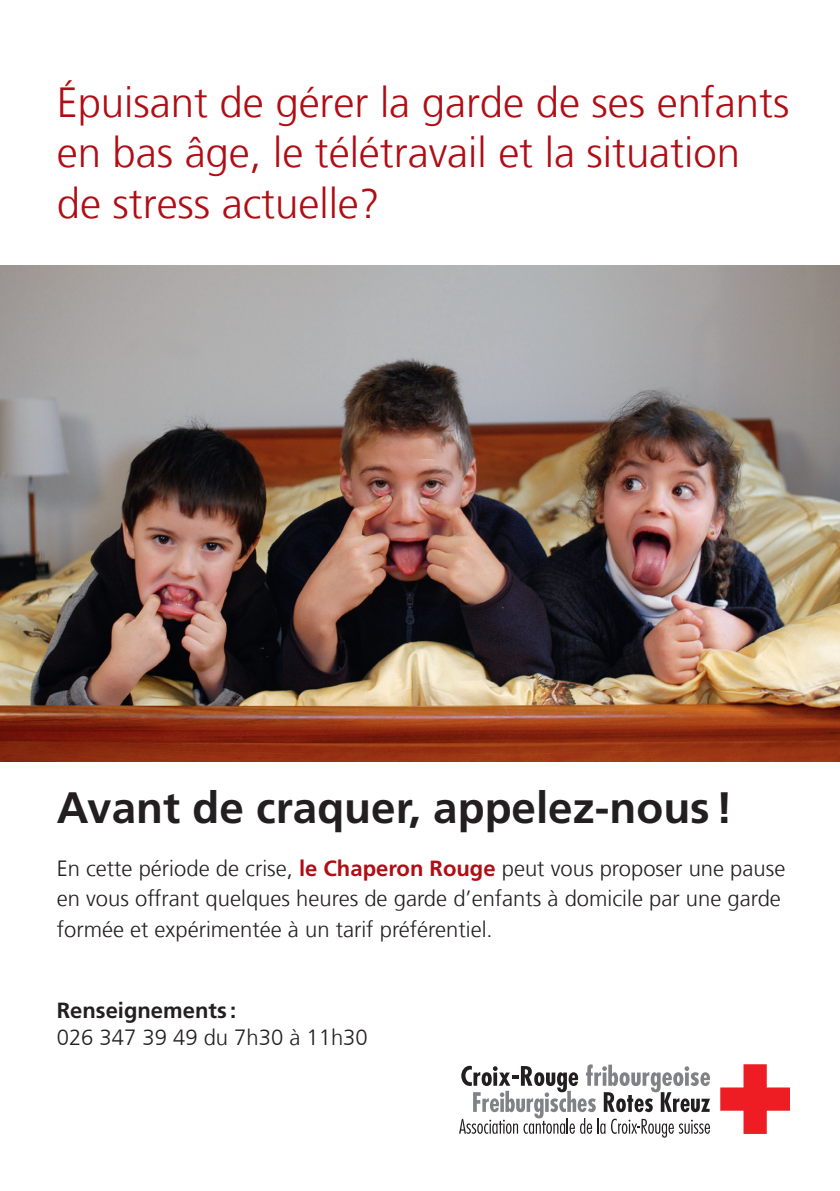
<style>
.page{position:relative;width:840px;height:1191px;background:#fff}
.page>*{position:absolute;margin:0;border:0;box-sizing:border-box;transform-origin:0 0}
.t1{font:700 44px "Frutiger";color:#231f20}
.t2{font:300 42px/50.4px "Frutiger";color:#b00d15}
.t3{font:300 22px/30.4px "Frutiger";color:#231f20}
.t4{font:700 22px "Frutiger";color:#231f20}
.s1{font-weight:700;color:#b00d15}
</style>
<div class="page">
<svg style="left:459px;top:1064px;width:250px;height:73px"></svg>
<svg style="left:720px;top:1064px;width:69px;height:70px"></svg>
<img style="left:0;top:266px;width:839px;height:495px">
<h2 class="t2" style="left:57px;top:77px;width:733px">Épuisant de gérer la garde de ses enfants en bas âge, le télétravail et la situation de stress actuelle?</h2>
<h1 class="t1" style="left:57px;top:782px;width:677px">Avant de craquer, appelez-nous !</h1>
<p class="t3" style="left:57px;top:853px;width:729px">En cette période de crise, <span class="s1">le Chaperon Rouge</span> peut vous proposer une pause en vous offrant quelques heures de garde d’enfants à domicile par une garde formée et expérimentée à un tarif préférentiel.</p>
<p class="t4" style="left:57px;top:997px;width:181px">Renseignements :</p>
<p class="t3" style="left:57px;top:1022px;width:312px">026 347 39 49 du 7h30 à 11h30</p>
</div>
